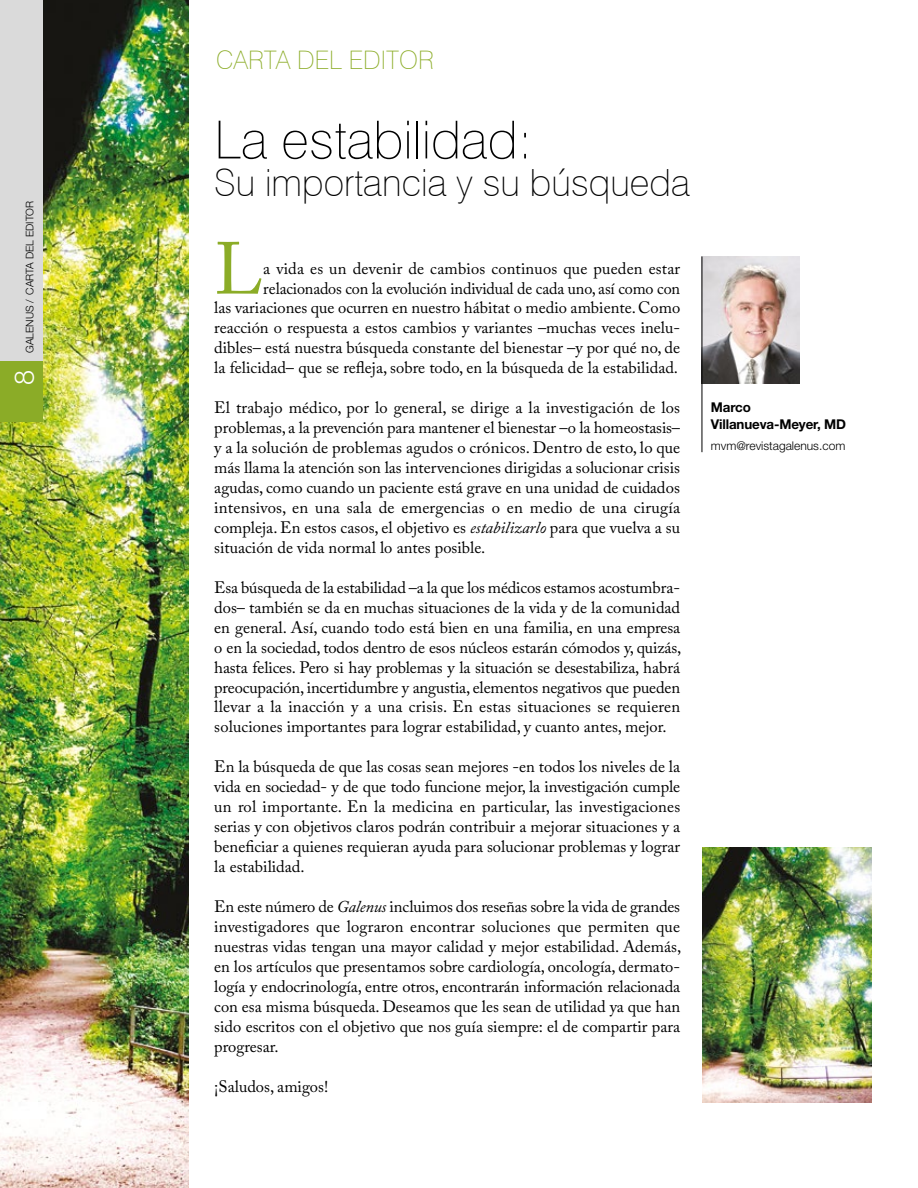
<style>
.page{position:relative;width:918px;height:1188px;background:#fff}
.page>*{position:absolute;margin:0;border:0;box-sizing:border-box;transform-origin:0 0}
.t1{font:72.9px "Adobe Caslon Pro";color:#8bac27}
.t2{font:100 52.5px "Swiss 721 BT";color:#000}
.t3{font:100 37.5px "Swiss 721 BT";color:#000}
.t4{font:300 27px "Helvetica Neue";color:#fff}
.t5{font:100 25.5px "Swiss 721 BT";color:#8bac27}
.t6{font:16.5px/20px "Adobe Caslon Pro";color:#000;text-align:justify}
.t7{font:700 13.5px/16.2px "Helvetica Neue LT Std";letter-spacing:-.01em;color:#000}
.t8{font:300 12px "Helvetica Neue";color:#000}
.t9{font:300 10.5px "Helvetica Neue";color:#000}
.s1{font-style:italic}
</style>
<div class="page">
<img style="left:703px;top:256px;width:96px;height:128px">
<hr style="left:702px;top:256px;width:1px;height:196px;background:#000">
<img style="left:0;top:0;width:189px;height:1188px">
<img style="left:702px;top:848px;width:170px;height:255px">
<div style="left:0;top:0;width:43px;height:412px;background:#dadada"></div>
<div style="left:0;top:361px;width:43px;height:61px;background:#8bac27"></div>
<p class="t9" style="left:23px;top:353px;width:154px;rotate:-90deg">GALENUS / CARTA DEL EDITOR</p>
<h3 class="t4" style="left:8px;top:385px;width:17px;rotate:-90deg">8</h3>
<h3 class="t5" style="left:216px;top:45px;width:219px">CARTA DEL EDITOR</h3>
<h2 class="t2" style="left:214px;top:108px;width:320px">La estabilidad:</h2>
<h3 class="t3" style="left:214px;top:160px;width:477px">Su importancia y su búsqueda</h3>
<h1 class="t1" style="left:214px;top:226px;width:50px">L</h1>
<p class="t6" style="left:214px;top:258px;width:467px;text-align:right">a vida es un devenir de cambios continuos que pueden estar relacionados con la evolución individual de cada uno, así como con<br>las variaciones que ocurren en nuestro hábitat o medio ambiente. Como reacción o respuesta a estos cambios y variantes –muchas veces inelu&shy;dibles– está nuestra búsqueda constante del bienestar –y por qué no, de la felicidad– que se refleja, sobre todo, en la búsqueda de la estabilidad.</p>
<p class="t6" style="left:214px;top:398px;width:467px">El trabajo médico, por lo general, se dirige a la investigación de los problemas, a la prevención para mantener el bienestar –o la homeostasis– y a la solución de problemas agudos o crónicos. Dentro de esto, lo que más llama la atención son las intervenciones dirigidas a solucionar crisis agudas, como cuando un paciente está grave en una unidad de cuidados intensivos, en una sala de emergencias o en medio de una cirugía compleja. En estos casos, el objetivo es <span class="s1">estabilizarlo</span> para que vuelva a su situación de vida normal lo antes posible.</p>
<p class="t6" style="left:214px;top:577px;width:469px">Esa búsqueda de la estabilidad –a la que los médicos estamos acostumbra&shy;dos– también se da en muchas situaciones de la vida y de la comunidad en general. Así, cuando todo está bien en una familia, en una empresa o en la sociedad, todos dentro de esos núcleos estarán cómodos y, quizás, hasta felices. Pero si hay problemas y la situación se desestabiliza, habrá preocupación, incertidumbre y angustia, elementos negativos que pueden llevar a la inacción y a una crisis. En estas situaciones se requieren soluciones importantes para lograr estabilidad, y cuanto antes, mejor.</p>
<p class="t6" style="left:214px;top:757px;width:467px">En la búsqueda de que las cosas sean mejores -en todos los niveles de la vida en sociedad- y de que todo funcione mejor, la investigación cumple un rol importante. En la medicina en particular, las investigaciones serias y con objetivos claros podrán contribuir a mejorar situaciones y a beneficiar a quienes requieran ayuda para solucionar problemas y lograr la estabilidad.</p>
<p class="t6" style="left:214px;top:896px;width:469px">En este número de <span class="s1">Galenus</span> incluimos dos reseñas sobre la vida de grandes investigadores que lograron encontrar soluciones que permiten que nuestras vidas tengan una mayor calidad y mejor estabilidad. Además, en los artículos que presentamos sobre cardiología, oncología, dermato&shy;logía y endocrinología, entre otros, encontrarán información relacionada con esa misma búsqueda. Deseamos que les sean de utilidad ya que han sido escritos con el objetivo que nos guía siempre: el de compartir para progresar.</p>
<p class="t6" style="left:214px;top:1076px;width:115px">¡Saludos, amigos!</p>
<p class="t7" style="left:711px;top:399px;width:137px">Marco<br>Villanueva-Meyer, MD</p>
<p class="t8" style="left:711px;top:438px;width:136px">mvm@revistagalenus.com</p>
</div>
